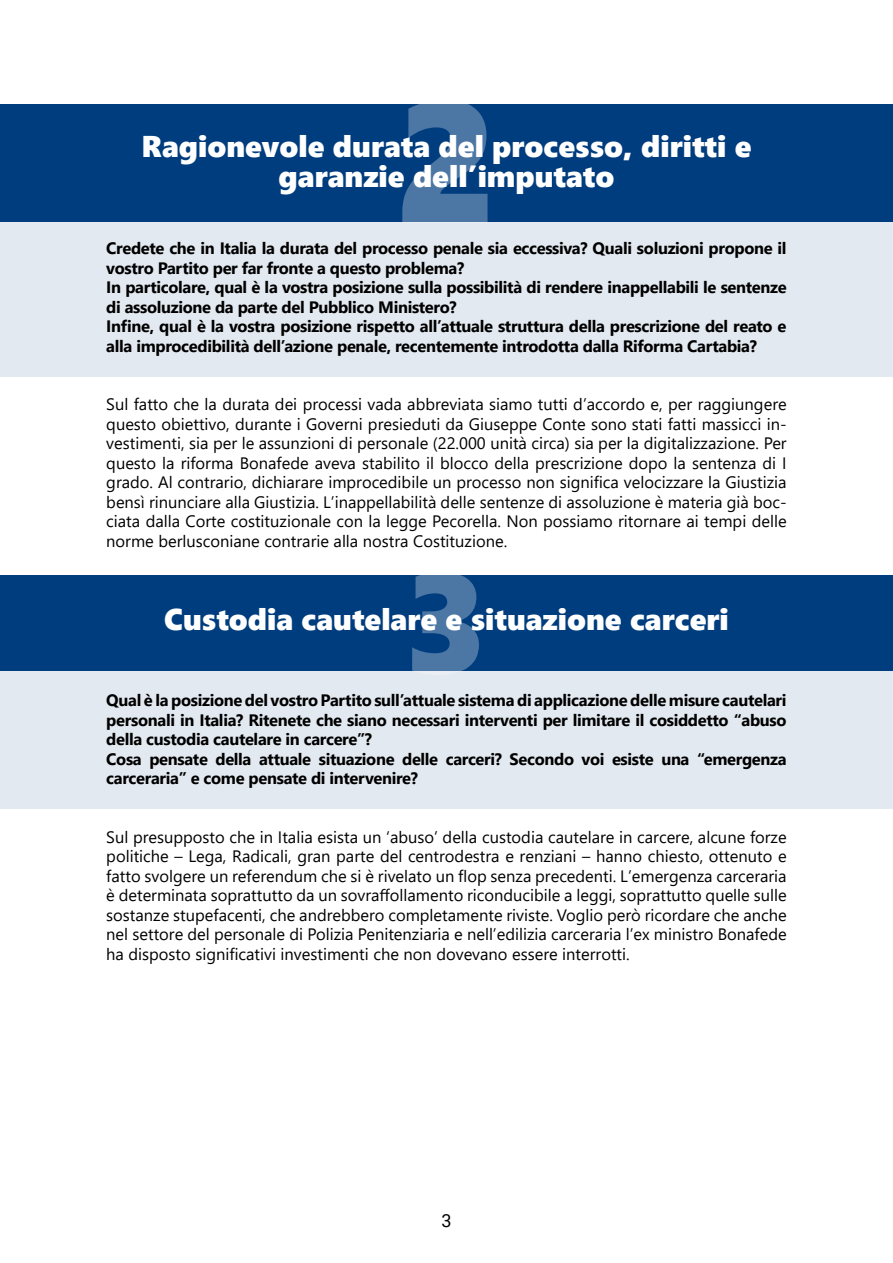
<style>
.page{position:relative;width:893px;height:1263px;background:#fff}
.page>*{position:absolute;margin:0;border:0;box-sizing:border-box;transform-origin:0 0}
.t1{font:172.8px "Segoe UI Black";color:#fff}
.t2{font:142.5px "Segoe UI Black";color:#fff}
.t3{font:30px/30px "Segoe UI Black";color:#fff;text-align:center}
.t4{font:18px "Roboto";color:#000}
.t5{font:16.5px/19.5px "Segoe UI";color:#000;text-align:justify}
.t6{font:700 16.5px/19.5px "Segoe UI";letter-spacing:-.02em;color:#000}
</style>
<div class="page">
<div style="left:0;top:671px;width:893px;height:138px;background:#e3e9f0"></div>
<div style="left:0;top:221px;width:893px;height:155px;background:#e3e9f0"></div>
<div style="left:0;top:575px;width:893px;height:96px;background:#003d7e"></div>
<div style="left:0;top:104px;width:893px;height:117px;background:#003d7e"></div>
<h1 class="t1" style="left:395px;top:36px;width:105px">2</h1>
<h3 class="t3" style="left:142px;top:130px;width:611px">Ragionevole durata del processo, diritti e garanzie dell’imputato</h3>
<p class="t6" style="left:106px;top:237px;width:682px">Credete che in Italia la durata del processo penale sia eccessiva? Quali soluzioni propone il vostro Partito per far fronte a questo problema?<br>In particolare, qual è la vostra posizione sulla possibilità di rendere inappellabili le sentenze di assoluzione da parte del Pubblico Ministero?<br>Infine, qual è la vostra posizione rispetto all’attuale struttura della prescrizione del reato e alla improcedibilità dell’azione penale, recentemente introdotta dalla Riforma Cartabia?</p>
<p class="t5" style="left:106px;top:393px;width:682px">Sul fatto che la durata dei processi vada abbreviata siamo tutti d’accordo e, per raggiungere questo obiettivo, durante i Governi presieduti da Giuseppe Conte sono stati fatti massicci in&shy;vestimenti, sia per le assunzioni di personale (22.000 unità circa) sia per la digitalizzazione. Per questo la riforma Bonafede aveva stabilito il blocco della prescrizione dopo la sentenza di I grado. Al contrario, dichiarare improcedibile un processo non significa velocizzare la Giustizia bensì rinunciare alla Giustizia. L’inappellabilità delle sentenze di assoluzione è materia già boc&shy;ciata dalla Corte costituzionale con la legge Pecorella. Non possiamo ritornare ai tempi delle norme berlusconiane contrarie alla nostra Costituzione.</p>
<h2 class="t2" style="left:404px;top:519px;width:87px">3</h2>
<h3 class="t3" style="left:164px;top:602px;width:566px">Custodia cautelare e situazione carceri</h3>
<p class="t6" style="left:106px;top:689px;width:682px">Qual è la posizione del vostro Partito sull’attuale sistema di applicazione delle misure cautelari personali in Italia? Ritenete che siano necessari interventi per limitare il cosiddetto “abuso della custodia cautelare in carcere”?<br>Cosa pensate della attuale situazione delle carceri? Secondo voi esiste una “emergenza carceraria” e come pensate di intervenire?</p>
<p class="t5" style="left:106px;top:825px;width:682px">Sul presupposto che in Italia esista un ‘abuso’ della custodia cautelare in carcere, alcune forze politiche – Lega, Radicali, gran parte del centrodestra e renziani – hanno chiesto, ottenuto e fatto svolgere un referendum che si è rivelato un flop senza precedenti. L’emergenza carceraria è determinata soprattutto da un sovraffollamento riconducibile a leggi, soprattutto quelle sulle sostanze stupefacenti, che andrebbero completamente riviste. Voglio però ricordare che anche nel settore del personale di Polizia Penitenziaria e nell’edilizia carceraria l’ex ministro Bonafede ha disposto significativi investimenti che non dovevano essere interrotti.</p>
<p class="t4" style="left:442px;top:1207px;width:12px">3</p>
</div>
